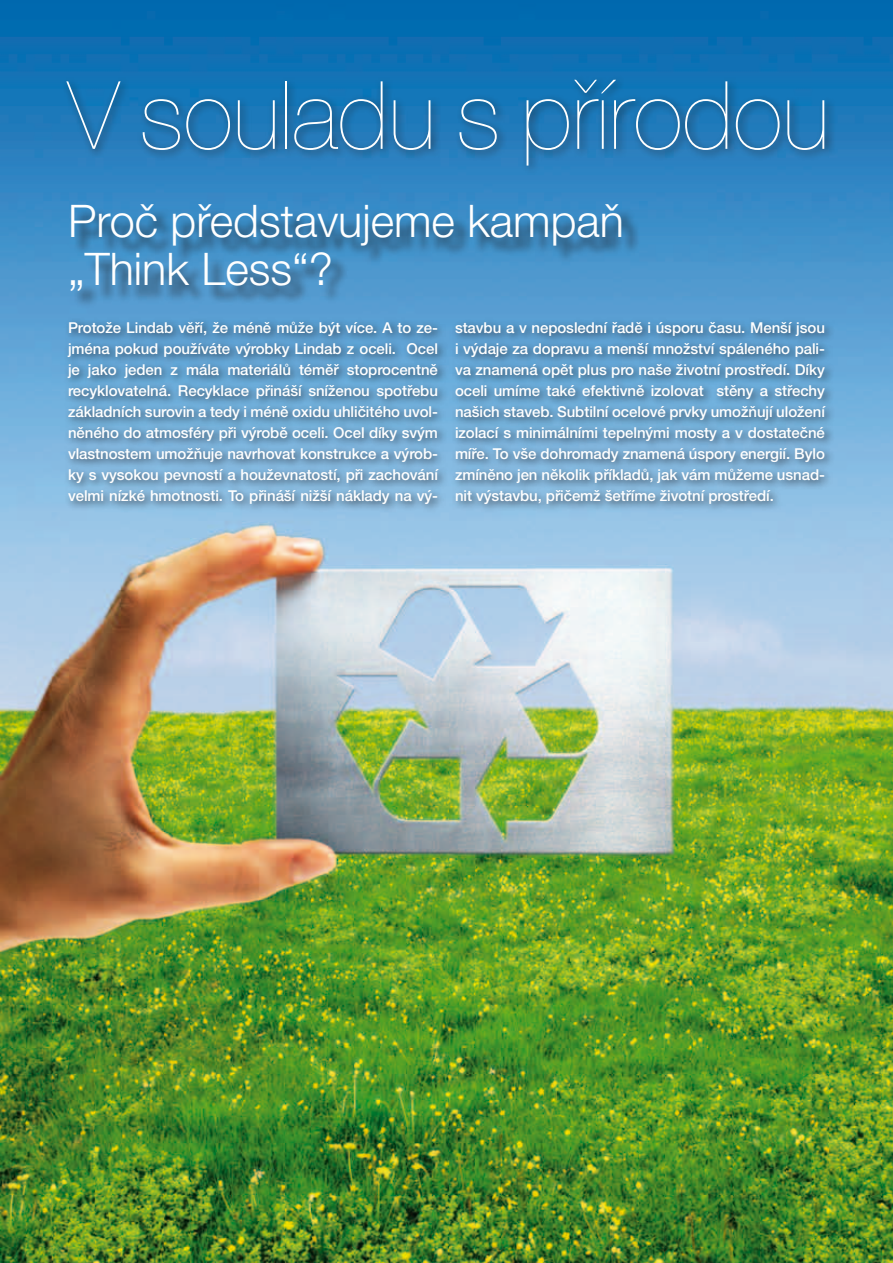
<style>
.page{position:relative;width:893px;height:1263px;background:#fff}
.page>*{position:absolute;margin:0;border:0;box-sizing:border-box;transform-origin:0 0}
.t1{font:200 94.5px "Helvetica Neue CE";color:#fff}
.t2{font:300 45px/48px "Helvetica Neue CE";color:#fff}
.t3{font:500 15px/21px "Helvetica Neue CE";letter-spacing:-.005em;color:#fff;text-align:justify}
</style>
<div class="page">
<img style="left:0;top:0;width:893px;height:1263px">
<div style="left:62px;top:75px;width:774px;height:101px;background:#1a171c;opacity:.75"></div>
<div style="left:64px;top:317px;width:385px;height:197px;background:#1a171c;opacity:.75"></div>
<div style="left:74px;top:208px;width:566px;height:101px;background:#1a171c;opacity:.75"></div>
<div style="left:450px;top:317px;width:386px;height:197px;background:#1a171c;opacity:.75"></div>
<h1 class="t1" style="left:68px;top:66px;width:763px">V souladu s přírodou</h1>
<h2 class="t2" style="left:68px;top:198px;width:558px">Proč představujeme kampaň „Think Less“?</h2>
<p class="t3" style="left:455px;top:317px;width:371px">stavbu a v neposlední řadě i úsporu času. Menší jsou i výdaje za dopravu a menší množství spáleného pali&shy;va znamená opět plus pro naše životní prostředí. Díky oceli umíme také efektivně izolovat stěny a střechy našich staveb. Subtilní ocelové prvky umožňují uložení izolací s minimálními tepelnými mosty a v dostatečné míře. To vše dohromady znamená úspory energií. Bylo zmíněno jen několik příkladů, jak vám můžeme usnad&shy;nit výstavbu, přičemž šetříme životní prostředí.</p>
<p class="t3" style="left:68px;top:317px;width:371px">Protože Lindab věří, že méně může být více. A to ze&shy;jména pokud používáte výrobky Lindab z oceli. Ocel je jako jeden z mála materiálů téměř stoprocentně recyklovatelná. Recyklace přináší sníženou spotřebu základních surovin a tedy i méně oxidu uhličitého uvol&shy;něného do atmosféry při výrobě oceli. Ocel díky svým vlastnostem umožňuje navrhovat konstrukce a výrob&shy;ky s vysokou pevností a houževnatostí, při zachování velmi nízké hmotnosti. To přináší nižší náklady na vý-</p>
</div>
